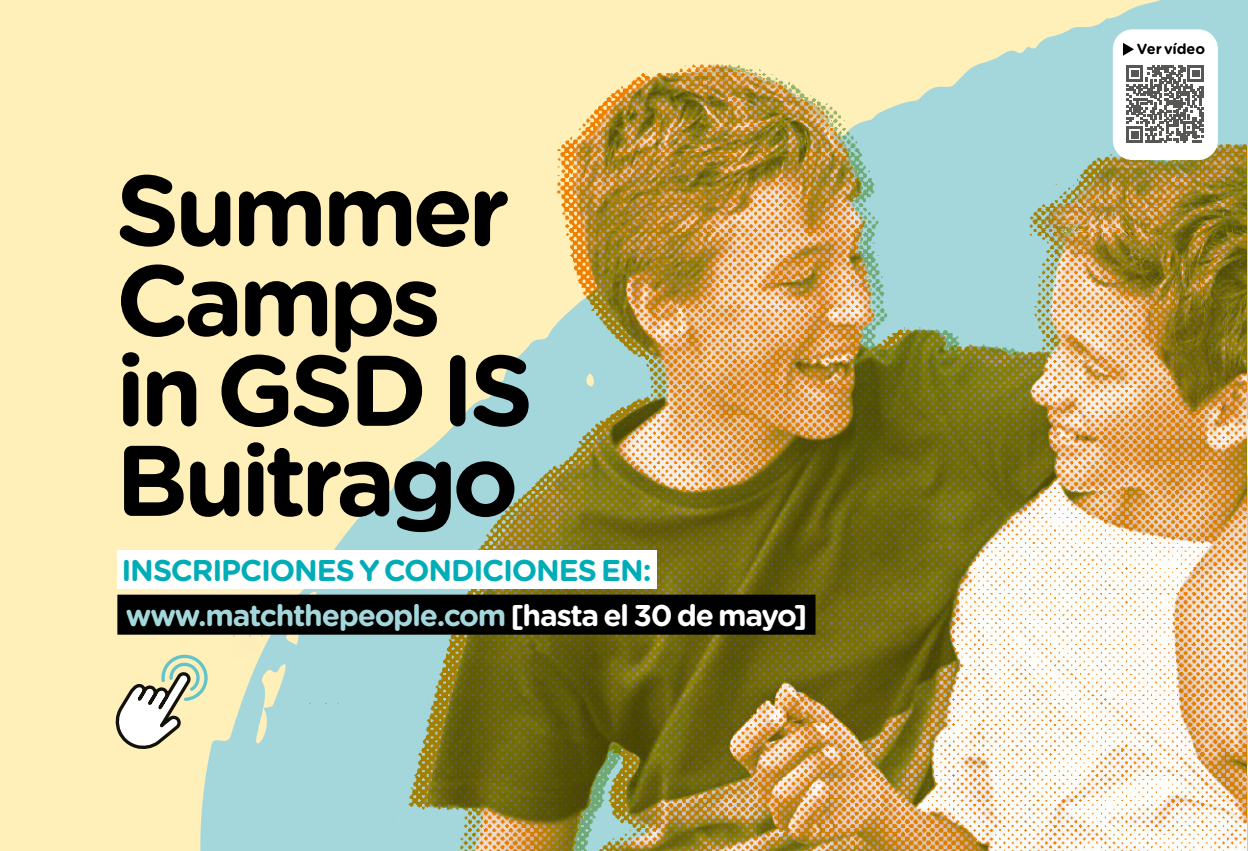
<style>
.page{position:relative;width:1248px;height:851px;background:#fff}
.page>*{position:absolute;margin:0;border:0;box-sizing:border-box;transform-origin:0 0}
.t1{font:700 100px/90px "Gotham Rounded";letter-spacing:-.05em;color:#000}
.t2{font:700 30px/45.4px "Gotham Rounded";letter-spacing:-.04em;color:#00adb7}
.t3{font:700 14.6px "Gotham Rounded";letter-spacing:-.015em;color:#000}
.s1{color:#a4d7dc}
.s2{color:#fff}
</style>
<div class="page">
<div style="left:0;top:0;width:1247px;height:850px;background:#ffefb9"></div>
<img style="left:210px;top:0;width:1035px;height:850px">
<div style="left:1112px;top:29px;width:105px;height:131px;background:#fff;border-radius:20px"></div>
<svg style="left:1126px;top:65px;width:77px;height:78px"></svg>
<svg style="left:1123px;top:43px;width:10px;height:13px"></svg>
<div style="left:117px;top:550px;width:540px;height:38px;background:#fff"></div>
<div style="left:117px;top:594px;width:698px;height:40px;background:#000"></div>
<svg style="left:116px;top:648px;width:98px;height:103px"></svg>
<h1 class="t1" style="left:116px;top:161px;width:419px">Summer<br>Camps in GSD IS<br>Buitrago</h1>
<p class="t2" style="left:121px;top:546px;width:687px">INSCRIPCIONES Y CONDICIONES EN: <span class="s1">www.matchthepeople.com</span> <span class="s2">[hasta el 30 de mayo]</span></p>
<p class="t3" style="left:1136px;top:38px;width:70px">Ver vídeo</p>
</div>
